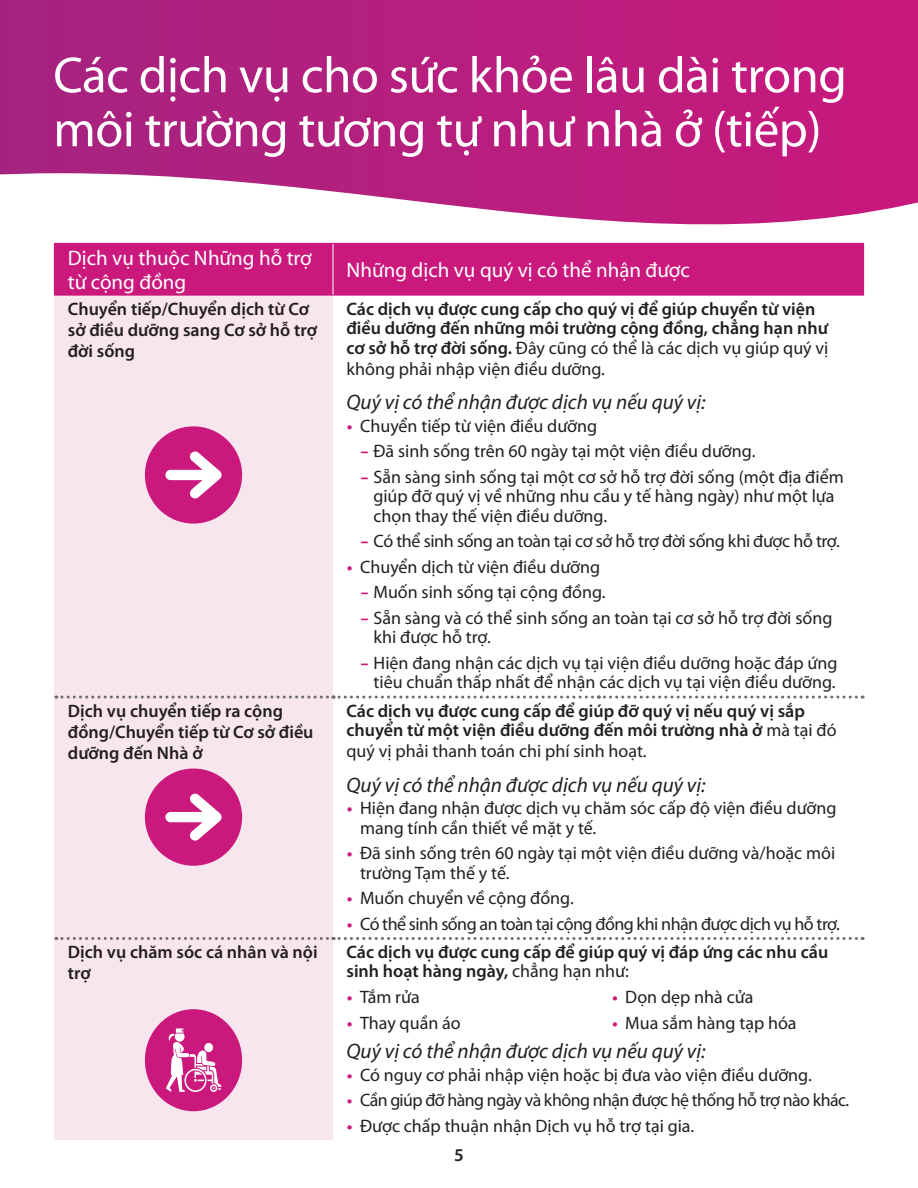
<style>
.page{position:relative;width:918px;height:1188px;background:#fff}
.page>*{position:absolute;margin:0;border:0;box-sizing:border-box;transform-origin:0 0}
.t1{font:51px/54px "Myriad Pro";letter-spacing:-.01em;color:#fff}
.t2{font:italic 21px "Myriad Pro";color:#231f20}
.t3{font:21px/24px "Myriad Pro";color:#fff}
.t4{font:18px/19.5px "Myriad Pro";color:#231f20}
.t5{font:600 18px/21px "Myriad Pro";color:#231f20}
.t6{font:18px "Myriad Pro";letter-spacing:-.03em;color:#231f20}
.t7{font:18px "Myriad Pro";letter-spacing:-.02em;color:#231f20}
.s1{font-weight:400}
.s2{font-family:"Centene Sans";font-weight:700;color:#ca187d}
.s3{font-weight:600}
</style>
<div class="page">
<div style="left:0;top:0;width:918px;height:266px;background:linear-gradient(to right,#a5247f,#c9197d)"></div>
<svg style="left:0;top:173px;width:918px;height:122px"></svg>
<div style="left:54px;top:243px;width:279px;height:52px;background:#ca187d"></div>
<div style="left:333px;top:243px;width:531px;height:52px;background:#ca187d"></div>
<div style="left:54px;top:295px;width:279px;height:402px;background:#f7e6ed"></div>
<div style="left:54px;top:697px;width:279px;height:242px;background:#f7e6ed"></div>
<div style="left:54px;top:939px;width:279px;height:201px;background:#f7e6ed"></div>
<hr style="left:333px;top:244px;width:1px;height:51px;background:#fff">
<div style="left:145px;top:426px;width:97px;height:98px;background:#ca187d;border-radius:50%"></div>
<svg style="left:165px;top:451px;width:57px;height:47px"></svg>
<div style="left:145px;top:769px;width:97px;height:97px;background:#ca187d;border-radius:50%"></div>
<svg style="left:165px;top:793px;width:57px;height:48px"></svg>
<div style="left:145px;top:1009px;width:97px;height:102px;background:#ca187d;border-radius:50%"></div>
<svg style="left:166px;top:1028px;width:55px;height:64px"></svg>
<hr style="left:54px;top:295px;width:279px;height:1px;background:#ca187d">
<hr style="left:333px;top:295px;width:265px;height:1px;background:#ca187d">
<hr style="left:598px;top:295px;width:266px;height:1px;background:#ca187d">
<svg style="left:56px;top:937px;width:807px;height:3px"></svg>
<svg style="left:56px;top:696px;width:807px;height:3px"></svg>
<h1 class="t1" style="left:53px;top:47px;width:795px">Các dịch vụ cho sức khỏe lâu dài trong môi trường tương tự như nhà ở (tiếp)</h1>
<p class="t3" style="left:68px;top:246px;width:246px">Dịch vụ thuộc Những hỗ trợ từ cộng đồng</p>
<p class="t3" style="left:347px;top:258px;width:345px">Những dịch vụ quý vị có thể nhận được</p>
<p class="t5" style="left:68px;top:298px;width:251px">Chuyển tiếp/Chuyển dịch từ Cơ sở điều dưỡng sang Cơ sở hỗ trợ đời sống</p>
<p class="t5" style="left:346px;top:298px;width:483px;line-height:20px">Các dịch vụ được cung cấp cho quý vị để giúp chuyển từ viện điều dưỡng đến những môi trường cộng đồng, chẳng hạn như cơ sở hỗ trợ đời sống. <span class="s1">Đây cũng có thể là các dịch vụ giúp quý vị không phải nhập viện điều dưỡng.</span></p>
<p class="t2" style="left:346px;top:389px;width:361px">Quý vị có thể nhận được dịch vụ nếu quý vị:</p>
<p class="t4" style="left:346px;top:416px;width:252px"><span class="s2">•</span> Chuyển tiếp từ viện điều dưỡng</p>
<p class="t4" style="left:360px;top:441px;width:397px"><span class="s2">–</span> Đã sinh sống trên 60 ngày tại một viện điều dưỡng.</p>
<p class="t4" style="left:374px;top:467px;width:472px;text-indent:-14px"><span class="s2">–</span> Sẵn sàng sinh sống tại một cơ sở hỗ trợ đời sống (một địa điểm giúp đỡ quý vị về những nhu cầu y tế hàng ngày) như một lựa chọn thay thế viện điều dưỡng.</p>
<p class="t7" style="left:360px;top:530px;width:481px"><span class="s2">–</span> Có thể sinh sống an toàn tại cơ sở hỗ trợ đời sống khi được hỗ trợ.</p>
<p class="t4" style="left:346px;top:557px;width:255px"><span class="s2">•</span> Chuyển dịch từ viện điều dưỡng</p>
<p class="t4" style="left:360px;top:582px;width:247px"><span class="s2">–</span> Muốn sinh sống tại cộng đồng.</p>
<p class="t4" style="left:374px;top:608px;width:460px;text-indent:-14px"><span class="s2">–</span> Sẵn sàng và có thể sinh sống an toàn tại cơ sở hỗ trợ đời sống khi được hỗ trợ.</p>
<p class="t4" style="left:360px;top:653px;width:479px;text-align:right"><span class="s2">–</span> Hiện đang nhận các dịch vụ tại viện điều dưỡng hoặc đáp ứng tiêu chuẩn thấp nhất để nhận các dịch vụ tại viện điều dưỡng.</p>
<p class="t5" style="left:68px;top:700px;width:247px">Dịch vụ chuyển tiếp ra cộng đồng/Chuyển tiếp từ Cơ sở điều dưỡng đến Nhà ở</p>
<p class="t5" style="left:346px;top:700px;width:492px;line-height:20.2px">Các dịch vụ được cung cấp để giúp đỡ quý vị nếu quý vị sắp chuyển từ một viện điều dưỡng đến môi trường nhà ở <span class="s1">mà tại đó quý vị phải thanh toán chi phí sinh hoạt.</span></p>
<p class="t2" style="left:346px;top:772px;width:361px">Quý vị có thể nhận được dịch vụ nếu quý vị:</p>
<p class="t4" style="left:360px;top:798px;width:478px;text-indent:-14px"><span class="s2">•</span> Hiện đang nhận được dịch vụ chăm sóc cấp độ viện điều dưỡng mang tính cần thiết về mặt y tế.</p>
<p class="t4" style="left:360px;top:843px;width:477px;text-indent:-14px"><span class="s2">•</span> Đã sinh sống trên 60 ngày tại một viện điều dưỡng và/hoặc môi trường Tạm thế y tế.</p>
<p class="t4" style="left:346px;top:888px;width:229px"><span class="s2">•</span> Muốn chuyển về cộng đồng.</p>
<p class="t6" style="left:346px;top:913px;width:495px"><span class="s2">•</span> Có thể sinh sống an toàn tại cộng đồng khi nhận được dịch vụ hỗ trợ.</p>
<p class="t5" style="left:68px;top:941px;width:251px">Dịch vụ chăm sóc cá nhân và nội trợ</p>
<p class="t5" style="left:346px;top:942px;width:483px;line-height:19.5px">Các dịch vụ được cung cấp để giúp quý vị đáp ứng các nhu cầu sinh hoạt hàng ngày, <span class="s1">chẳng hạn như:</span></p>
<p class="t4" style="left:346px;top:987px;width:75px"><span class="s2">•</span> Tắm rửa</p>
<p class="t4" style="left:346px;top:1012px;width:116px"><span class="s2">•</span> Thay quần áo</p>
<p class="t4" style="left:612px;top:987px;width:143px"><span class="s2">•</span> Dọn dẹp nhà cửa</p>
<p class="t4" style="left:612px;top:1012px;width:186px"><span class="s2">•</span> Mua sắm hàng tạp hóa</p>
<p class="t2" style="left:346px;top:1038px;width:361px">Quý vị có thể nhận được dịch vụ nếu quý vị:</p>
<p class="t4" style="left:346px;top:1065px;width:467px"><span class="s2">•</span> Có nguy cơ phải nhập viện hoặc bị đưa vào viện điều dưỡng.</p>
<p class="t6" style="left:346px;top:1089px;width:504px"><span class="s2">•</span> Cần giúp đỡ hàng ngày và không nhận được hệ thống hỗ trợ nào khác.</p>
<p class="t4" style="left:454px;top:1111px;width:242px;line-height:29.4px;text-indent:-108px"><span class="s2">•</span> Được chấp thuận nhận Dịch vụ hỗ trợ tại gia.<br><span class="s3">5</span></p>
</div>
